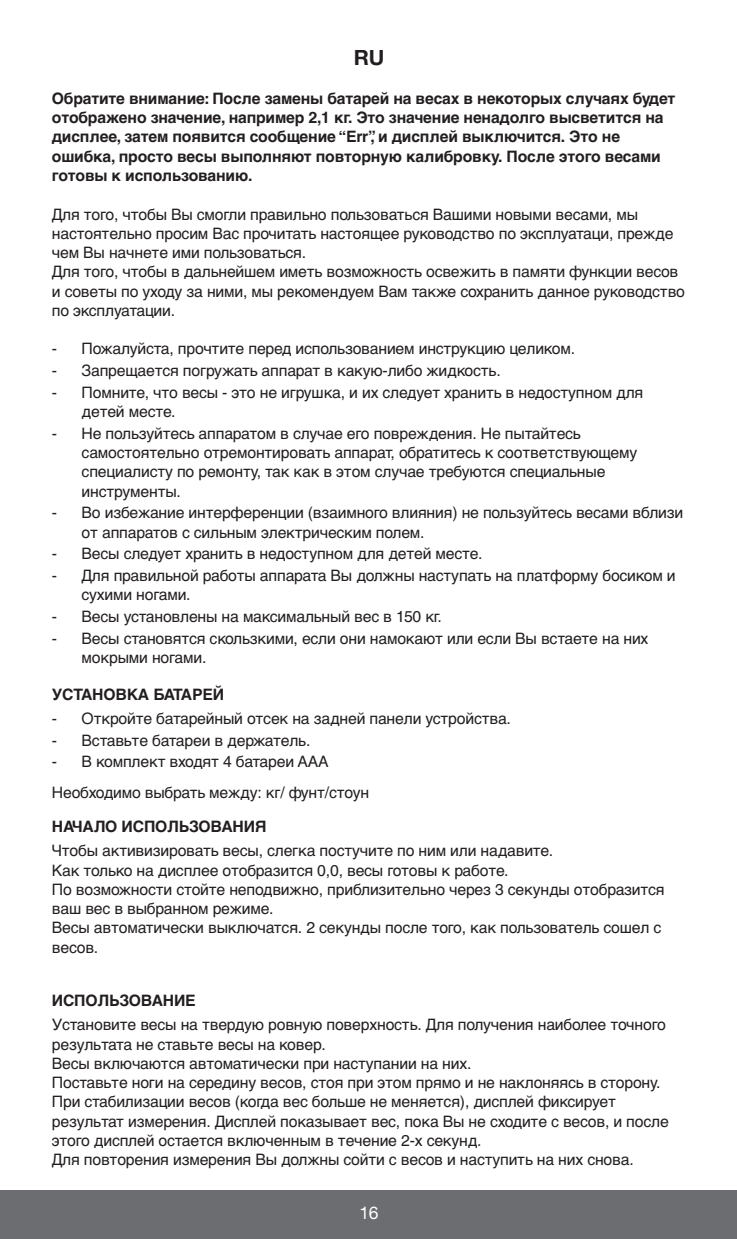
<style>
.page{position:relative;width:737px;height:1239px;background:#fff}
.page>*{position:absolute;margin:0;border:0;box-sizing:border-box;transform-origin:0 0}
.t1{font:700 21px "Helvetica Neue";color:#231f20}
.t2{font:17.5px "Helvetica Neue";color:#fff}
.t3{font:15.75px/19.2px "Helvetica Cyr Upright";letter-spacing:-.01em;color:#231f20}
.t4{font:700 15.75px/19.2px "Helvetica Cyr";letter-spacing:-.01em;color:#231f20}
</style>
<div class="page">
<div style="left:0;top:1190px;width:737px;height:48px;background:#6c6d70"></div>
<h1 class="t1" style="left:354px;top:50px;width:32px">RU</h1>
<p class="t4" style="left:52px;top:90px;width:625px">Обратите внимание: После замены батарей на весах в некоторых случаях будет отображено значение, например 2,1 кг. Это значение ненадолго высветится на дисплее, затем появится сообщение “Err”, и дисплей выключится. Это не ошибка, просто весы выполняют повторную калибровку. После этого весами готовы к использованию.</p>
<p class="t3" style="left:52px;top:206px;width:634px">Для того, чтобы Вы смогли правильно пользоваться Вашими новыми весами, мы настоятельно просим Вас прочитать настоящее руководство по эксплуатаци, прежде чем Вы начнете ими пользоваться.<br>Для того, чтобы в дальнейшем иметь возможность освежить в памяти функции весов и советы по уходу за ними, мы рекомендуем Вам также сохранить данное руководство по эксплуатации.</p>
<p class="t3" style="left:52px;top:341px;width:525px">- Пожалуйста, прочтите перед использованием инструкцию целиком.</p>
<p class="t3" style="left:52px;top:362px;width:450px">- Запрещается погружать аппарат в какую-либо жидкость.</p>
<p class="t3" style="left:82px;top:384px;width:563px;text-indent:-30px">- Помните, что весы - это не игрушка, и их следует хранить в недоступном для детей месте.</p>
<p class="t3" style="left:82px;top:425px;width:557px;text-indent:-30px">- Не пользуйтесь аппаратом в случае его повреждения. Не пытайтесь самостоятельно отремонтировать аппарат, обратитесь к соответствующему специалисту по ремонту, так как в этом случае требуются специальные инструменты.</p>
<p class="t3" style="left:82px;top:505px;width:603px;text-indent:-30px">- Во избежание интерференции (взаимного влияния) не пользуйтесь весами вблизи от аппаратов с сильным электрическим полем.</p>
<p class="t3" style="left:52px;top:546px;width:432px">- Весы следует хранить в недоступном для детей месте.</p>
<p class="t3" style="left:82px;top:567px;width:595px;text-indent:-30px">- Для правильной работы аппарата Вы должны наступать на платформу босиком и сухими ногами.</p>
<p class="t3" style="left:52px;top:608px;width:391px">- Весы установлены на максимальный вес в 150 кг.</p>
<p class="t3" style="left:82px;top:630px;width:568px;text-indent:-30px">- Весы становятся скользкими, если они намокают или если Вы встаете на них мокрыми ногами.</p>
<p class="t4" style="left:52px;top:685px;width:174px">УСТАНОВКА БАТАРЕЙ</p>
<p class="t3" style="left:52px;top:710px;width:460px">- Откройте батарейный отсек на задней панели устройства.</p>
<p class="t3" style="left:52px;top:732px;width:260px">- Вставьте батареи в держатель.</p>
<p class="t3" style="left:52px;top:748px;width:319px;line-height:30.4px">- В комплект входят 4 батареи AAA<br>Необходимо выбрать между: кг/ фунт/стоун</p>
<p class="t4" style="left:52px;top:818px;width:216px">НАЧАЛО ИСПОЛЬЗОВАНИЯ</p>
<p class="t3" style="left:52px;top:842px;width:614px">Чтобы активизировать весы, слегка постучите по ним или надавите.<br>Как только на дисплее отобразится 0,0, весы готовы к работе.<br>По возможности стойте неподвижно, приблизительно через 3 секунды отобразится ваш вес в выбранном режиме.<br>Весы автоматически выключатся. 2 секунды после того, как пользователь сошел с весов.</p>
<p class="t4" style="left:52px;top:992px;width:145px">ИСПОЛЬЗОВАНИЕ</p>
<p class="t3" style="left:52px;top:1016px;width:618px">Установите весы на твердую ровную поверхность. Для получения наиболее точного результата не ставьте весы на ковер.<br>Весы включаются автоматически при наступании на них.<br>Поставьте ноги на середину весов, стоя при этом прямо и не наклоняясь в сторону.<br>При стабилизации весов (когда вес больше не меняется), дисплей фиксирует результат измерения. Дисплей показывает вес, пока Вы не сходите с весов, и после этого дисплей остается включенным в течение 2-х секунд.<br>Для повторения измерения Вы должны сойти с весов и наступить на них снова.</p>
<p class="t2" style="left:359px;top:1206px;width:21px">16</p>
</div>
